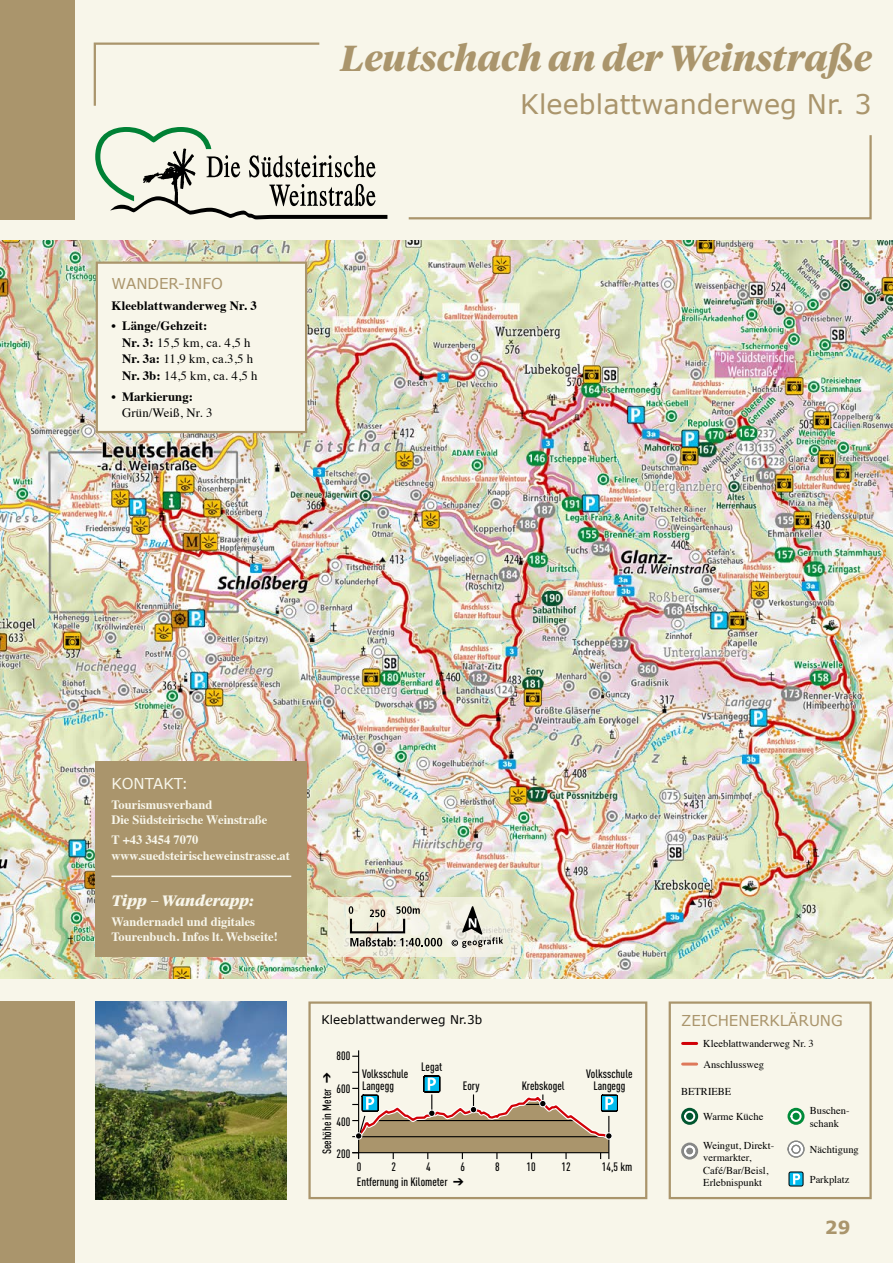
<style>
.page{position:relative;width:893px;height:1263px;background:#f8f6ea}
.page>*{position:absolute;margin:0;border:0;box-sizing:border-box;transform-origin:0 0}
.t1{font:italic 700 36px "Tiempos Headline";letter-spacing:.005em;color:#aa956c}
.t2{font:27px "Verdana";letter-spacing:.005em;color:#aa956c}
.t3{font:700 18px "Verdana";color:#aa956c}
.t4{font:15px "Verdana";color:#aa956c}
.t5{font:italic 700 15px "Tiempos Headline";letter-spacing:.005em;color:#f8f6ea}
.t6{font:15px "Verdana";color:#f8f6ea}
.t7{font:700 12.75px/15.8px "Times";color:#f8f6ea}
.t8{font:12.75px/16.5px "Times";letter-spacing:.01em;color:#000}
.t9{font:700 12.75px "Times";letter-spacing:.01em;color:#000}
.t10{font:500 12px/12px "DIN Cond";color:#000}
.t11{font:12px "Verdana";letter-spacing:.01em;color:#000}
.t12{font:10.5px/12.6px "Times";color:#000}
.s1{font-weight:700}
</style>
<div class="page">
<img style="left:0;top:240px;width:893px;height:738px">
<div style="left:96px;top:761px;width:211px;height:196px;background:#aa956c"></div>
<hr style="left:111px;top:875px;width:180px;height:2px;background:#f8f6ea">
<div style="left:0;top:1001px;width:74px;height:262px;background:#aa956c"></div>
<div style="left:0;top:0;width:74px;height:219px;background:#aa956c"></div>
<div style="left:789px;top:1172px;width:14px;height:14px;background:#0be;border-radius:2px"></div>
<div style="left:789px;top:1171px;width:14px;height:15px;border:1px solid #000;border-radius:2px"></div>
<svg style="left:793px;top:1173px;width:7px;height:11px"></svg>
<hr style="left:683px;top:1062px;width:14px;height:3px;background:#de785a">
<hr style="left:683px;top:1042px;width:14px;height:3px;background:#d10007">
<div style="left:669px;top:1001px;width:203px;height:198px;border:2px solid #aa956c"></div>
<svg style="left:681px;top:1108px;width:17px;height:17px"></svg>
<div style="left:684px;top:1111px;width:11px;height:11px;border:2px solid #fff;border-radius:50%"></div>
<svg style="left:787px;top:1108px;width:17px;height:17px"></svg>
<div style="left:790px;top:1111px;width:12px;height:11px;border:2px solid #fff;border-radius:50%"></div>
<svg style="left:788px;top:1141px;width:16px;height:16px"></svg>
<div style="left:787px;top:1140px;width:17px;height:17px;border:1px solid #868786;border-radius:50%"></div>
<div style="left:791px;top:1145px;width:10px;height:9px;border:1px solid #868786;border-radius:50%"></div>
<svg style="left:681px;top:1142px;width:17px;height:17px"></svg>
<div style="left:684px;top:1145px;width:11px;height:11px;border:2px solid #fff;border-radius:50%"></div>
<div style="left:308px;top:1001px;width:339px;height:198px;border:2px solid #aa956c"></div>
<img style="left:96px;top:1001px;width:191px;height:198px">
<div style="left:96px;top:261px;width:211px;height:172px;background:#f8f6ea;border:2px solid #aa956c"></div>
<svg style="left:328px;top:897px;width:193px;height:60px;fill:#f1f0de"></svg>
<svg style="left:451px;top:906px;width:52px;height:42px"></svg>
<svg style="left:349px;top:906px;width:93px;height:40px"></svg>
<div style="left:350px;top:918px;width:55px;height:15px;border:2px solid #000"></div>
<hr style="left:358px;top:1050px;width:1px;height:109px;background:#000">
<svg style="left:352px;top:1072px;width:266px;height:87px"></svg>
<svg style="left:95px;top:127px;width:292px;height:92px"></svg>
<svg style="left:93px;top:42px;width:227px;height:64px"></svg>
<svg style="left:408px;top:135px;width:464px;height:85px"></svg>
<h3 class="t4" style="left:112px;top:274px;width:27px">Wander</h3>
<h3 class="t4" style="left:178px;top:274px;width:24px">-Info</h3>
<p class="t9" style="left:112px;top:293px;width:147px">Kleeblattwanderweg Nr. 3</p>
<p class="t8" style="left:122px;top:317px;width:137px;text-indent:-11px"><span class="s1">• Länge/Gehzeit:<br>Nr. 3:</span> 15,5 km, ca. 4,5 h<br><span class="s1">Nr. 3a:</span> 11,9 km, ca.3,5 h<br><span class="s1">Nr. 3b:</span> 14,5 km, ca. 4,5 h</p>
<p class="t9" style="left:112px;top:384px;width:83px">• Markierung:</p>
<p class="t8" style="left:122px;top:404px;width:92px">Grün/Weiß, Nr. 3</p>
<h1 class="t1" style="left:341px;top:33px;width:533px">Leutschach an der Weinstraße</h1>
<h2 class="t2" style="left:520px;top:87px;width:353px">Kleeblattwanderweg Nr. 3</h2>
<h3 class="t6" style="left:111px;top:774px;width:22px">Kontakt</h3>
<h3 class="t6" style="left:181px;top:774px;width:8px">:</h3>
<p class="t7" style="left:111px;top:795px;width:157px">Tourismusverband<br>Die Südsteirische Weinstraße</p>
<p class="t7" style="left:111px;top:831px;width:180px">T +43 3454 7070 www.suedsteirischeweinstrasse.at</p>
<h3 class="t5" style="left:111px;top:890px;width:143px">Tipp – Wanderapp:</h3>
<p class="t7" style="left:111px;top:912px;width:168px;line-height:15.3px">Wandernadel und digitales<br>Tourenbuch. Infos lt. Webseite!</p>
<p class="t11" style="left:321px;top:1011px;width:162px">Kleeblattwanderweg Nr.3b</p>
<p class="t10" style="left:337px;top:1050px;width:15px">800</p>
<p class="t10" style="left:337px;top:1082px;width:15px">600</p>
<p class="t10" style="left:337px;top:1115px;width:15px">400</p>
<p class="t10" style="left:337px;top:1147px;width:15px">200</p>
<p class="t10" style="left:321px;top:1154px;width:84px;rotate:-90deg">Seehöhe in Meter ➔</p>
<p class="t10" style="left:421px;top:1061px;width:23px">Legat</p>
<p class="t10" style="left:362px;top:1068px;width:48px">Volksschule<br>Langegg</p>
<p class="t10" style="left:586px;top:1068px;width:48px;text-align:center">Volksschule<br>Langegg</p>
<p class="t10" style="left:463px;top:1080px;width:18px">Eory</p>
<p class="t10" style="left:522px;top:1080px;width:44px">Krebskogel</p>
<p class="t10" style="left:357px;top:1160px;width:6px">0</p>
<p class="t10" style="left:391px;top:1160px;width:6px">2</p>
<p class="t10" style="left:426px;top:1160px;width:6px">4</p>
<p class="t10" style="left:461px;top:1160px;width:6px">6</p>
<p class="t10" style="left:495px;top:1160px;width:6px">8</p>
<p class="t10" style="left:527px;top:1160px;width:11px">10</p>
<p class="t10" style="left:561px;top:1160px;width:11px">12</p>
<p class="t10" style="left:602px;top:1160px;width:32px">14,5 km</p>
<p class="t10" style="left:357px;top:1176px;width:108px">Entfernung in Kilometer ➔</p>
<h3 class="t4" style="left:681px;top:1011px;width:21px">Zeichenerk</h3>
<h3 class="t4" style="left:780px;top:1011px;width:21px">lärung</h3>
<p class="t12" style="left:703px;top:1037px;width:112px">Kleeblattwanderweg Nr. 3</p>
<p class="t12" style="left:681px;top:1084px;width:52px">Betrieb e</p>
<p class="t12" style="left:703px;top:1109px;width:62px">Warme Küche</p>
<p class="t12" style="left:810px;top:1103px;width:41px">Buschen&shy;schank</p>
<p class="t12" style="left:703px;top:1138px;width:72px">Weingut, Direkt-</p>
<p class="t12" style="left:810px;top:1142px;width:50px">Nächtigung</p>
<p class="t12" style="left:703px;top:1150px;width:67px">vermarkter,<br>Café/Bar/Beisl,<br>Erlebnispunkt</p>
<p class="t12" style="left:703px;top:1057px;width:62px">Anschlussweg</p>
<p class="t12" style="left:810px;top:1172px;width:41px">Parkplatz</p>
<h3 class="t3" style="left:825px;top:1216px;width:27px">29</h3>
</div>
